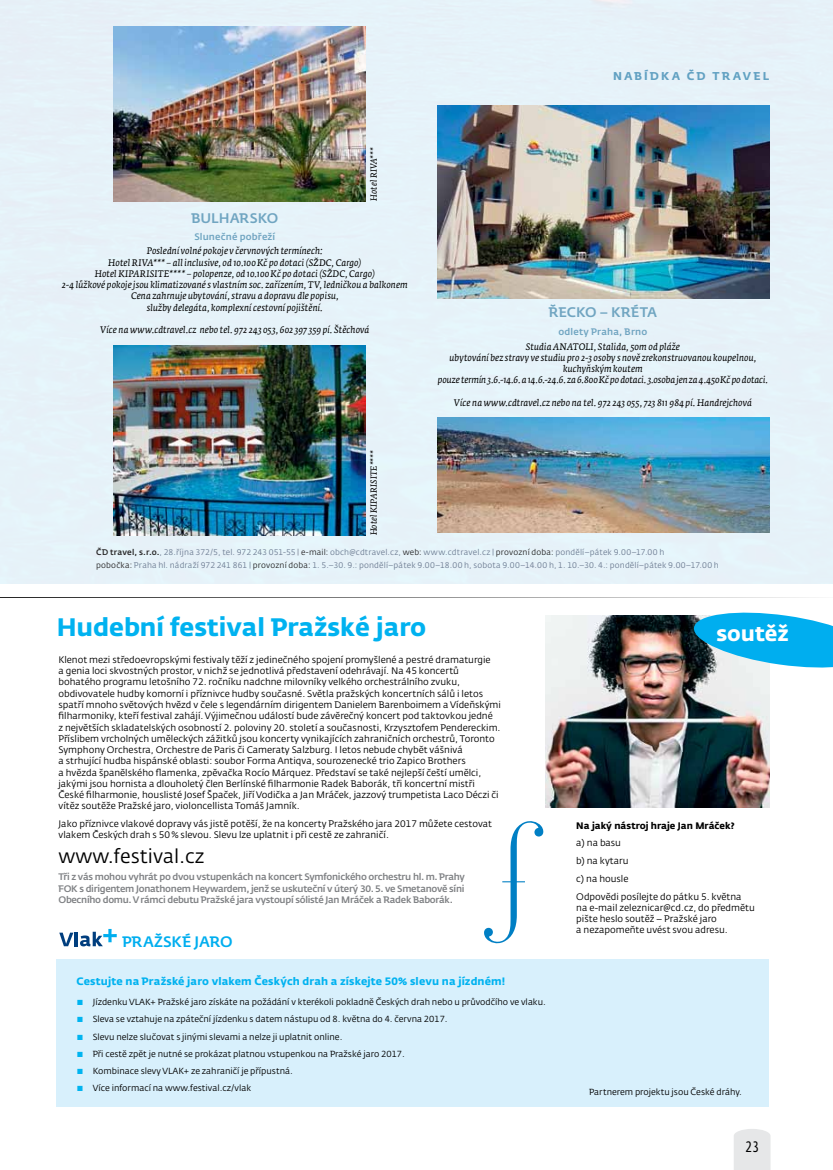
<style>
.page{position:relative;width:833px;height:1170px;background:#fff}
.page>*{position:absolute;margin:0;border:0;box-sizing:border-box;transform-origin:0 0}
.t1{font:700 25px "CD Fedra";color:#00b2f0}
.t2{font:700 21.25px "CD Fedra";color:#fff}
.t3{font:19.38px "CD Fedra";color:#000}
.t4{font:500 15px "CD Fedra";color:#00aeef}
.t5{font:15px "CD Fedra Cond Pro";color:#000}
.t6{font:500 13.75px "CD Fedra";color:#70a5c1}
.t7{font:700 11.25px "CD Fedra";color:#62a1c2}
.t8{font:700 10.62px "CD Fedra";letter-spacing:.005em;color:#00b2f0}
.t9{font:9.38px/11.2px "CD Fedra";color:#000}
.t10{font:italic 9.38px/11.2px "Fedra Serif A Pro";letter-spacing:.01em;color:#000;text-align:center}
.t11{font:500 9.38px/11.2px "CD Fedra";letter-spacing:-.03em;color:#808285;text-align:justify}
.t12{font:500 9.38px "CD Fedra";letter-spacing:.02em;color:#70a5c1}
.t13{font:700 9.38px "CD Fedra";color:#000}
.t14{font:8.75px "CD Fedra";color:#000}
.t15{font:italic 8.75px "Fedra Serif A Pro";letter-spacing:.015em;color:#000}
.t16{font:8.12px/12.8px "CD Fedra";letter-spacing:.02em;color:#6f7e94}
.s1{font-weight:500;color:#292829}
.s2{color:#767e8f}
.s3{color:#292829}
.s4{font-family:"CD Fedra Cond Pro";font-size:9.38px;color:#00b4f0}
</style>
<div class="page">
<svg style="left:734px;top:1129px;width:36px;height:40px"></svg>
<hr style="left:0;top:597px;width:833px;height:1px;background:#000">
<div style="left:0;top:0;width:833px;height:583px;background:#e6f2f9"></div>
<img style="left:113px;top:346px;width:253px;height:189px">
<img style="left:113px;top:26px;width:253px;height:175px">
<img style="left:438px;top:106px;width:331px;height:192px">
<img style="left:546px;top:615px;width:223px;height:192px">
<div style="left:57px;top:958px;width:712px;height:148px;background:#d8f0fc"></div>
<svg style="left:59px;top:932px;width:14px;height:14px"></svg>
<hr style="left:75px;top:931px;width:3px;height:15px;background:#003e7e">
<svg style="left:80px;top:928px;width:37px;height:18px"></svg>
<svg style="left:692px;top:612px;width:141px;height:59px;background:#36b2df"></svg>
<svg style="left:484px;top:821px;width:59px;height:123px"></svg>
<img style="left:437px;top:417px;width:332px;height:115px">
<p class="t15" style="left:369px;top:201px;width:55px;rotate:-90deg">Hotel RIVA***</p>
<h3 class="t6" style="left:191px;top:210px;width:88px">Bulharsko</h3>
<p class="t12" style="left:194px;top:230px;width:83px">Slunečné pobřeží</p>
<p class="t10" style="left:62px;top:245px;width:347px">Poslední volné pokoje v červnových termínech:<br>Hotel RIVA*** – all inclusive, od 10.100Kč po dotaci (SŽDC, Cargo)<br>Hotel KIPARISITE**** – polopenze, od 10.100Kč po dotaci (SŽDC, Cargo)<br>2-4 lůžkové pokoje jsou klimatizované s vlastním soc. zařízením, TV, ledničkou a balkonem Cena zahrnuje ubytování, stravu a dopravu dle popisu,<br>služby delegáta, komplexní cestovní pojištění.</p>
<p class="t10" style="left:100px;top:324px;width:271px">Více na www.cdtravel.cz nebo tel. 972 243 053, 602 397 359 pí. Štěchová</p>
<p class="t15" style="left:369px;top:535px;width:86px;rotate:-90deg">Hotel KIPARISITE****</p>
<p class="t7" style="left:613px;top:69px;width:11px">NABÍDKAČDTRAVE</p>
<p class="t7" style="left:762px;top:69px;width:8px">L</p>
<h3 class="t6" style="left:549px;top:304px;width:110px">Řecko – Kréta</h3>
<p class="t12" style="left:558px;top:326px;width:90px">odlety Praha, Brno</p>
<p class="t10" style="left:438px;top:341px;width:331px">Studia ANATOLI, Stalida, 50m od pláže<br>ubytování bez stravy ve studiu pro 2-3 osoby s nově zrekonstruovanou koupelnou, kuchyňským koutem<br>pouze termín 3.6.-14.6. a14.6.-24.6. za6.800Kč po dotaci. 3.osoba jen za4.450Kč po dotaci.</p>
<p class="t10" style="left:454px;top:397px;width:299px">Více na www.cdtravel.cz nebo na tel. 972 243 055, 723 811 984 pí. Handrejchová</p>
<p class="t16" style="left:96px;top:546px;width:624px"><span class="s1">ČD travel, s.r.o.</span>, 28.října 372/5, tel. 972 243 051-55 <span class="s2">|</span> <span class="s3">e-mail:</span> obch@cdtravel.cz, <span class="s3">web:</span> www.cdtravel.cz | <span class="s3">provozní doba:</span> pondělí–pátek 9.00–17.00 h<br><span class="s3">pobočka:</span> Praha hl. nádraží 972 241 861 | <span class="s3">provozní doba:</span> 1. 5.–30. 9.: pondělí–pátek 9.00–18.00 h, sobota 9.00–14.00 h, 1. 10.–30. 4.: pondělí–pátek 9.00–17.00 h</p>
<h1 class="t1" style="left:57px;top:611px;width:371px">H udební festival Pražské jaro</h1>
<p class="t9" style="left:58px;top:654px;width:444px">Klenot mezi středoevropskými festivaly těží z jedinečného spojení promyšlené a pestré dramaturgie<br>a genia loci skvostných prostor, v nichž se jednotlivá představení odehrávají. Na 45 koncertů bohatého programu letošního 72. ročníku nadchne milovníky velkého orchestrálního zvuku, obdivovatele hudby komorní i příznivce hudby současné. Světla pražských koncertních sálů i letos spatří mnoho světových hvězd v čele s legendárním dirigentem Danielem Barenboimem a Vídeňskými filharmoniky, kteří festival zahájí. Výjimečnou událostí bude závěrečný koncert pod taktovkou jedné<br>z největších skladatelských osobností 2. poloviny 20. století a současnosti, Krzysztofem Pendereckim.<br>Příslibem vrcholných uměleckých zážitků jsou koncerty vynikajících zahraničních orchestrů, Toronto Symphony Orchestra, Orchestre de Paris či Cameraty Salzburg. I letos nebude chybět vášnivá<br>a strhující hudba hispánské oblasti: soubor Forma Antiqva, sourozenecké trio Zapico Brothers<br>a hvězda španělského flamenka, zpěvačka Rocío Márquez. Představí se také nejlepší čeští umělci, jakými jsou hornista a dlouholetý člen Berlínské filharmonie Radek Baborák, tři koncertní mistři České filharmonie, houslisté Josef Špaček, Jiří Vodička a Jan Mráček, jazzový trumpetista Laco Déczi či vítěz soutěže Pražské jaro, violoncellista Tomáš Jamník.</p>
<p class="t9" style="left:58px;top:818px;width:435px">Jako příznivce vlakové dopravy vás jistě potěší, že na koncerty Pražského jara 2017 můžete cestovat vlakem Českých drah s 50% slevou. Slevu lze uplatnit i při cestě ze zahraničí.</p>
<h3 class="t3" style="left:58px;top:844px;width:148px">www.festival.cz</h3>
<p class="t11" style="left:58px;top:871px;width:408px">Tři z vás mohou vyhrát po dvou vstupenkách na koncert Symfonického orchestru hl. m. Prahy FOK s dirigentem Jonathonem Heywardem, jenž se uskuteční v úterý 30. 5. ve Smetanově síni Obecního domu. V rámci debutu Pražské jara vystoupí sólisté Jan M ráček a Radek Baborák.</p>
<h3 class="t4" style="left:122px;top:932px;width:51px">PRAŽSKÉ</h3>
<h3 class="t4" style="left:195px;top:932px;width:38px">JARO</h3>
<p class="t8" style="left:76px;top:974px;width:430px">Cestujte na Pražské jaro vlakem Českých drah a získejte 50% slevu na jízdném!</p>
<p class="t14" style="left:76px;top:997px;width:471px"><span class="s4">▪</span> Jízdenku VLAK+ Pražské jaro získáte na požádání v kterékoli pokladně Českých drah nebo u průvodčího ve vlaku.</p>
<p class="t14" style="left:76px;top:1014px;width:373px"><span class="s4">▪</span> Sleva se vztahuje na zpáteční jízdenku s datem nástupu od 8. května do 4. června 2017.</p>
<p class="t14" style="left:76px;top:1031px;width:267px"><span class="s4">▪</span> Slevu nelze slučovat s jinými slevami a nelze ji uplatnit online.</p>
<p class="t14" style="left:76px;top:1048px;width:330px"><span class="s4">▪</span> Při cestě zpět je nutné se prokázat platnou vstupenkou na Pražské jaro 2017.</p>
<p class="t14" style="left:76px;top:1065px;width:218px"><span class="s4">▪</span> Kombinace slevy VLAK+ ze zahraničí je přípustná.</p>
<p class="t14" style="left:76px;top:1082px;width:176px"><span class="s4">▪</span> Více informací na www.festival.cz/vlak</p>
<h2 class="t2" style="left:716px;top:620px;width:74px">soutěž</h2>
<p class="t13" style="left:576px;top:819px;width:160px">Na jaký nástroj hraje Jan Mráček?</p>
<p class="t9" style="left:576px;top:834px;width:167px;line-height:17.6px">a) na basu<br>b) na kytaru<br>c) na housle<br>Odpovědi posílejte do pátku 5. května</p>
<p class="t9" style="left:576px;top:902px;width:180px">na e-mail zeleznicar@cd.cz, do předmětu pište heslo soutěž – Pražské jaro<br>a nezapomeňte uvést svou adresu.</p>
<p class="t14" style="left:589px;top:1086px;width:154px">Partnerem projektu jsou České dráhy.</p>
<h3 class="t5" style="left:745px;top:1138px;width:16px">23</h3>
</div>
